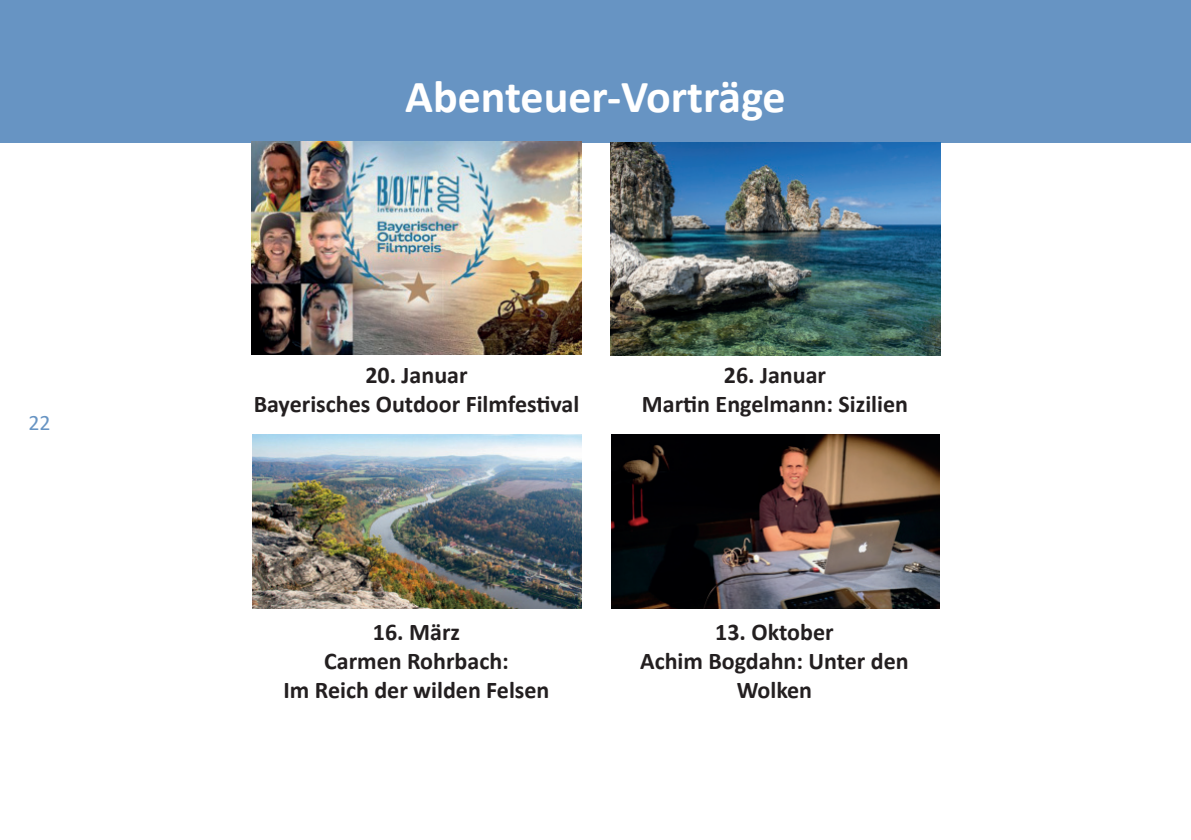
<style>
.page{position:relative;width:1191px;height:840px;background:#fff}
.page>*{position:absolute;margin:0;border:0;box-sizing:border-box;transform-origin:0 0}
.t1{font:700 46px "Calibri";color:#fff}
.t2{font:700 24px/28.8px "Calibri";color:#231f20;text-align:center}
.t3{font:22px "Calibri";color:#6794c3}
</style>
<div class="page">
<div style="left:0;top:0;width:1191px;height:142px;background:#6794c3"></div>
<img style="left:610px;top:142px;width:330px;height:214px">
<img style="left:253px;top:434px;width:329px;height:174px">
<img style="left:611px;top:434px;width:328px;height:174px">
<img style="left:252px;top:142px;width:329px;height:212px">
<p class="t3" style="left:28px;top:414px;width:24px">22</p>
<h1 class="t1" style="left:405px;top:64px;width:382px">Abenteuer-Vorträge</h1>
<p class="t2" style="left:254px;top:362px;width:327px">20. Januar<br>Bayerisches Outdoor Filmfestival</p>
<p class="t2" style="left:642px;top:362px;width:268px">26. Januar<br>Martin Engelmann: Sizilien</p>
<p class="t2" style="left:283px;top:616px;width:267px">16. März<br>Carmen Rohrbach:<br>Im Reich der wilden Felsen</p>
<p class="t2" style="left:640px;top:616px;width:270px">13. Oktober<br>Achim Bogdahn: Unter den<br>Wolken</p>
</div>
